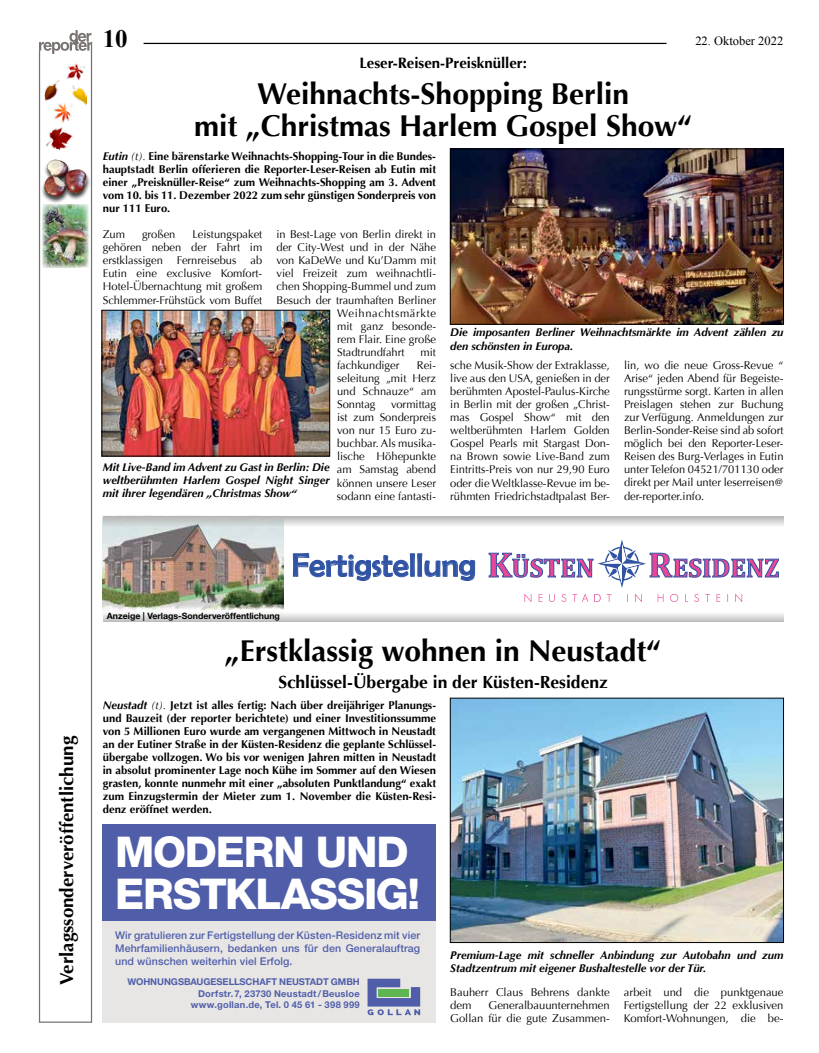
<style>
.page{position:relative;width:819px;height:1053px;background:#fff}
.page>*{position:absolute;margin:0;border:0;box-sizing:border-box;transform-origin:0 0}
.t1{font:800 42.5px/41.8px "Helvetica Neue LT Std";letter-spacing:-.025em;color:#fff}
.t2{font:32.75px "Berlin Sans FB";color:#3053a4}
.t3{font:700 30px/32.5px "Optima";color:#000;text-align:center}
.t4{font:700 25px "Times New Roman";color:#000}
.t5{font:700 18.75px "Optima";color:#000}
.t6{font:700 17.5px "Optima";color:#000}
.t7{font:700 15px "Optima";color:#000}
.t8{font:12.5px "Times New Roman";color:#000}
.t9{font:11.25px/13px "Optima";color:#000;text-align:justify}
.t10{font:700 11.25px/13px "Optima";color:#000;text-align:justify}
.t11{font:italic 700 11.25px/13px "Optima";color:#000}
.t12{font:11.25px "Optima";letter-spacing:.06em;color:#000}
.t13{font:500 10.62px/12.8px "Helvetica Neue LT Std";letter-spacing:.01em;color:#505eaa;text-align:justify}
.t14{font:700 9.38px/11.2px "Helvetica Neue LT Std";letter-spacing:.015em;color:#505eaa;text-align:right}
.t15{font:700 8.75px "Helvetica Neue LT Std";color:#000}
.s1{font-style:italic}
.s2{font-weight:400;font-style:italic}
</style>
<div class="page">
<hr style="left:144px;top:43px;width:522px;height:1px;background:#000">
<div style="left:103px;top:845px;width:333px;height:177px;background:#e7e6e5"></div>
<div style="left:103px;top:824px;width:333px;height:96px;background:#505eaa"></div>
<svg style="left:367px;top:978px;width:53px;height:37px"></svg>
<div style="left:378px;top:988px;width:31px;height:8px;background:#5fb552"></div>
<img style="left:452px;top:699px;width:329px;height:241px">
<img style="left:452px;top:151px;width:329px;height:171px">
<div style="left:450px;top:149px;width:333px;height:175px;border:1px solid #000"></div>
<img style="left:104px;top:312px;width:224px;height:142px">
<div style="left:102px;top:310px;width:228px;height:146px;border:1px solid #000"></div>
<svg style="left:39px;top:54px;width:53px;height:968px"></svg>
<svg style="left:39px;top:30px;width:53px;height:24px"></svg>
<img style="left:43px;top:204px;width:46px;height:64px">
<div style="left:42px;top:159px;width:49px;height:45px;background:#000;opacity:.75"></div>
<img style="left:44px;top:159px;width:43px;height:37px">
<img style="left:44px;top:64px;width:43px;height:87px">
<img style="left:103px;top:526px;width:181px;height:85px">
<svg style="left:103px;top:611px;width:680px;height:11px"></svg>
<svg style="left:488px;top:540px;width:291px;height:47px"></svg>
<svg style="left:524px;top:593px;width:218px;height:9px"></svg>
<svg style="left:293px;top:553px;width:182px;height:28px"></svg>
<svg style="left:103px;top:516px;width:680px;height:10px;background:#d1d1d1"></svg>
<p class="t5" style="left:56px;top:985px;width:250px;rotate:-90deg">Verlagssonderveröffentlichung</p>
<p class="t4" style="left:103px;top:21px;width:26px">10</p>
<p class="t8" style="left:695px;top:32px;width:89px">22. Oktober 2022</p>
<p class="t7" style="left:359px;top:54px;width:169px">Leser-Reisen-Preisknüller:</p>
<p class="t3" style="left:194px;top:78px;width:500px">Weihnachts-Shopping Berlin<br>mit „Christmas Harlem Gospel Show“</p>
<p class="t10" style="left:103px;top:149px;width:335px"><span class="s1">Eutin</span> <span class="s2">(t).</span> Eine bärenstarke Weihnachts-Shopping-Tour in die Bundes&shy;hauptstadt Berlin offerieren die Reporter-Leser-Reisen ab Eutin mit einer „Preisknüller-Reise“ zum Weihnachts-Shopping am 3. Advent vom 10. bis 11. Dezember 2022 zum sehr günstigen Sonderpreis von nur 111 Euro.</p>
<p class="t9" style="left:103px;top:228px;width:24px">Zum</p>
<p class="t9" style="left:142px;top:228px;width:35px">großen</p>
<p class="t9" style="left:276px;top:228px;width:161px">in Best-Lage von Berlin direkt in</p>
<p class="t9" style="left:276px;top:241px;width:161px">der City-West und in der Nähe</p>
<p class="t9" style="left:276px;top:254px;width:161px">von KaDeWe und Ku’Damm mit</p>
<p class="t9" style="left:276px;top:267px;width:161px">viel Freizeit zum weihnachtli-</p>
<p class="t9" style="left:276px;top:280px;width:161px">chen Shopping-Bummel und zum</p>
<p class="t9" style="left:276px;top:293px;width:161px">Besuch der traumhaften Berliner</p>
<p class="t12" style="left:337px;top:306px;width:100px">Weihnachtsmärkte</p>
<p class="t9" style="left:337px;top:319px;width:100px">mit ganz besonde-</p>
<p class="t9" style="left:337px;top:332px;width:100px">rem Flair. Eine große</p>
<p class="t9" style="left:337px;top:345px;width:69px">Stadtrundfahrt</p>
<p class="t9" style="left:420px;top:345px;width:17px">mit</p>
<p class="t9" style="left:337px;top:358px;width:64px">fachkundiger</p>
<p class="t9" style="left:103px;top:228px;width:161px;text-indent:90px">Leistungspaket gehören neben der Fahrt im erstklassigen</p>
<p class="t9" style="left:103px;top:254px;width:161px;text-indent:148px">ab Eutin eine exclusive Komfort-Hotel-Übernachtung mit großem Schlemmer-Frühstück vom Buffet</p>
<p class="t9" style="left:177px;top:254px;width:61px">Fernreisebus</p>
<p class="t9" style="left:337px;top:358px;width:100px;text-indent:80px">Rei&shy;seleitung „mit Herz und Schnauze“ am Sonntag</p>
<p class="t9" style="left:337px;top:398px;width:101px;text-indent:54px">vormittag ist zum Sonderpreis von nur 15 Euro zu&shy;buchbar. Als musika&shy;lische Höhepunkte am Samstag abend können unsere Leser sodann eine fantasti-</p>
<p class="t11" style="left:103px;top:461px;width:228px;text-align:justify">Mit Live-Band im Advent zu Gast in Berlin: Die weltberühmten Harlem Gospel Night Singer mit ihrer legendären „Christmas Show“</p>
<p class="t11" style="left:450px;top:326px;width:335px">Die imposanten Berliner Weihnachtsmärkte im Advent zählen zu den schönsten in Europa.</p>
<p class="t9" style="left:450px;top:358px;width:161px">sche Musik-Show der Extraklasse, live aus den USA, genießen in der berühmten Apostel-Paulus-Kirche in Berlin mit der großen „Christ&shy;mas Gospel Show“ mit den weltberühmten Harlem Golden Gospel Pearls mit Stargast Don&shy;na Brown sowie Live-Band zum Eintritts-Preis von nur 29,90 Euro oder die Weltklasse-Revue im be&shy;rühmten Friedrichstadtpalast Ber-</p>
<p class="t9" style="left:624px;top:358px;width:161px">lin, wo die neue Gross-Revue “ Arise“ jeden Abend für Begeiste&shy;rungsstürme sorgt. Karten in allen Preislagen stehen zur Buchung zur Verfügung. Anmeldungen zur Berlin-Sonder-Reise sind ab sofort möglich bei den Reporter-Leser-Reisen des Burg-Verlages in Eutin unter Telefon 04521/701130 oder direkt per Mail unter leserreisen@ der-reporter.info.</p>
<p class="t15" style="left:107px;top:610px;width:174px">Anzeige | Verlags-Sonderveröffentlichung</p>
<p class="t2" style="left:292px;top:547px;width:186px">Fertigstellung</p>
<p class="t3" style="left:225px;top:634px;width:438px">„Erstklassig wohnen in Neustadt“</p>
<p class="t6" style="left:278px;top:671px;width:331px">Schlüssel-Übergabe in der Küsten-Residenz</p>
<p class="t10" style="left:103px;top:698px;width:335px"><span class="s1">Neustadt</span> <span class="s2">(t).</span> Jetzt ist alles fertig: Nach über dreijähriger Planungs&shy;und Bauzeit (der reporter berichtete) und einer Investitionssumme von 5 Millionen Euro wurde am vergangenen Mittwoch in Neustadt an der Eutiner Straße in der Küsten-Residenz die geplante Schlüssel&shy;übergabe vollzogen. Wo bis vor wenigen Jahren mitten in Neustadt in absolut prominenter Lage noch Kühe im Sommer auf den Wiesen grasten, konnte nunmehr mit einer „absoluten Punktlandung“ exakt zum Einzugstermin der Mieter zum 1. November die Küsten-Resi&shy;denz eröffnet werden.</p>
<p class="t1" style="left:115px;top:830px;width:306px">MODERN UND<br>ERSTKLASSIG!</p>
<p class="t13" style="left:115px;top:929px;width:306px">Wir gratulieren zur Fertigstellung der Küsten-Residenz mit vier Mehrfamilienhäusern, bedanken uns für den Generalauftrag und wünschen weiterhin viel Erfolg.</p>
<p class="t14" style="left:127px;top:976px;width:234px">WOHNUNGSBAUGESELLSCHAFT NEUSTADT GMBH<br>Dorfstr.7, 23730 Neustadt/Beusloe www.gollan.de, Tel. 0 45 61 - 398 999</p>
<p class="t11" style="left:450px;top:948px;width:335px">Premium-Lage mit schneller Anbindung zur Autobahn und zum<br>Stadtzentrum mit eigener Bushaltestelle vor der Tür.</p>
<p class="t9" style="left:450px;top:985px;width:161px">Bauherr Claus Behrens dankte dem</p>
<p class="t9" style="left:450px;top:999px;width:161px;text-align:right">Generalbauunternehmen<br>Gollan für die gute Zusammen-</p>
<p class="t9" style="left:624px;top:985px;width:161px">arbeit und die punktgenaue Fertigstellung der 22 exklusiven Komfort-Wohnungen, die be-</p>
</div>
